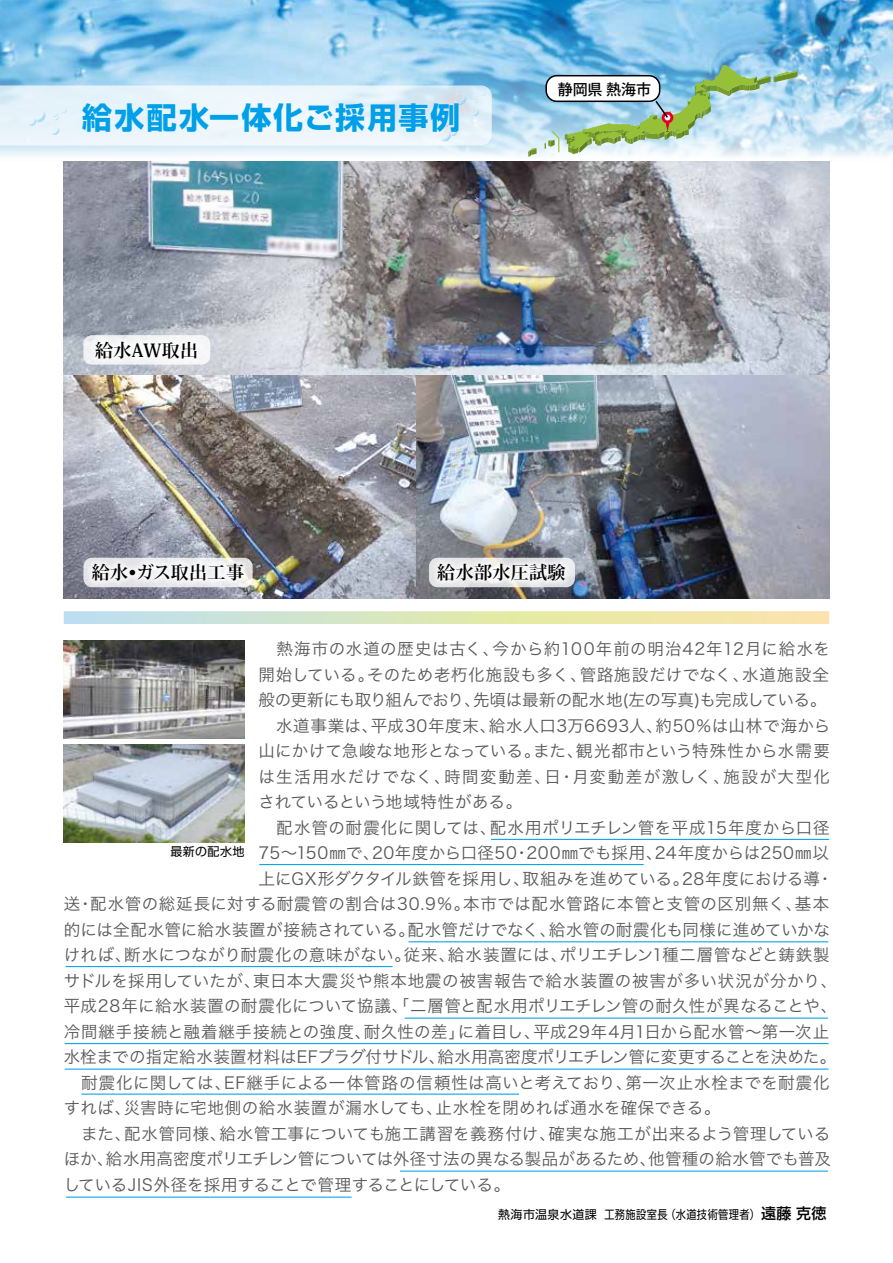
<style>
.page{position:relative;width:893px;height:1263px;background:#fff}
.page>*{position:absolute;margin:0;border:0;box-sizing:border-box;transform-origin:0 0}
.t1{font:700 30px "Shin Go Pro";letter-spacing:.065em;color:#00a0e9}
.t2{font:700 18px "Koz Min Pro";letter-spacing:.02em;color:#000}
.t3{font:16.5px "Hira Kaku Pro W3";letter-spacing:.02em;color:#595757}
.t4{font:16.5px "Hira Kaku Pro W3";letter-spacing:-.005em;color:#595757}
.t5{font:16.5px "Hira Kaku Pro W3";letter-spacing:.045em;color:#595757}
.t6{font:16.5px "Hira Kaku Pro W3";letter-spacing:-.02em;color:#595757}
.t7{font:16.5px "Hira Kaku Pro W3";letter-spacing:.085em;color:#595757}
.t8{font:16.5px "Hira Kaku Pro W3";letter-spacing:-.01em;color:#595757}
.t9{font:500 15px "Koz Go Pro";letter-spacing:-.005em;color:#000}
.t10{font:12px "Shin Go Pro";letter-spacing:.035em;color:#000}
.s1{font-weight:500;font-size:15px}
</style>
<div class="page">
<img style="left:0;top:0;width:893px;height:203px">
<svg style="left:0;top:85px;width:492px;height:60px"></svg>
<svg style="left:528px;top:148px;width:9px;height:9px"></svg>
<svg style="left:545px;top:65px;width:253px;height:89px;background:#aacfc6"></svg>
<div style="left:546px;top:76px;width:114px;height:25px;background:#fff;border-radius:11px"></div>
<div style="left:545px;top:75px;width:115px;height:27px;border:2px solid #000;border-radius:11px"></div>
<img style="left:64px;top:640px;width:181px;height:99px">
<img style="left:64px;top:744px;width:181px;height:99px">
<svg style="left:64px;top:611px;width:765px;height:13px;background:#dde5bf"></svg>
<img style="left:64px;top:374px;width:352px;height:224px">
<img style="left:416px;top:374px;width:413px;height:224px">
<img style="left:64px;top:162px;width:765px;height:212px">
<svg style="left:83px;top:335px;width:127px;height:30px"></svg>
<img style="left:87px;top:333px;width:119px;height:35px">
<img style="left:92px;top:338px;width:109px;height:27px">
<img style="left:84px;top:555px;width:168px;height:36px">
<img style="left:89px;top:561px;width:159px;height:26px">
<img style="left:429px;top:555px;width:145px;height:36px">
<img style="left:434px;top:561px;width:135px;height:26px">
<hr style="left:491px;top:839px;width:338px;height:1px;background:#00a0e9">
<hr style="left:259px;top:864px;width:385px;height:1px;background:#00a0e9">
<hr style="left:408px;top:941px;width:420px;height:1px;background:#00a0e9">
<hr style="left:66px;top:966px;width:327px;height:1px;background:#00a0e9">
<hr style="left:405px;top:1017px;width:423px;height:2px;background:#00a0e9">
<hr style="left:65px;top:1043px;width:763px;height:1px;background:#00a0e9">
<hr style="left:65px;top:1068px;width:763px;height:2px;background:#00a0e9">
<hr style="left:81px;top:1093px;width:438px;height:2px;background:#00a0e9">
<hr style="left:400px;top:1170px;width:428px;height:2px;background:#00a0e9">
<hr style="left:66px;top:1196px;width:286px;height:2px;background:#00a0e9">
<h1 class="t1" style="left:82px;top:94px;width:380px">給水配水一体化ご採用事例</h1>
<p class="t2" style="left:95px;top:337px;width:104px">給水AW取出</p>
<p class="t9" style="left:558px;top:80px;width:95px">静岡県 熱海市</p>
<p class="t2" style="left:92px;top:560px;width:154px">給水•ガス取出工事</p>
<p class="t2" style="left:437px;top:560px;width:130px">給水部水圧試験</p>
<p class="t5" style="left:259px;top:634px;width:573px">　熱海市の水道の歴史は古く、今から約100年前の明治42年12月に給水を</p>
<p class="t3" style="left:259px;top:660px;width:572px">開始している。そのため老朽化施設も多く、管路施設だけでなく、水道施設全</p>
<p class="t6" style="left:259px;top:685px;width:570px">般の更新にも取り組んでおり、先頃は最新の配水地(左の写真)も完成している。</p>
<p class="t3" style="left:276px;top:711px;width:556px">水道事業は、平成30年度末、給水人口3万6693人、約50％は山林で海から</p>
<p class="t3" style="left:259px;top:736px;width:573px">山にかけて急峻な地形となっている。また、観光都市という特殊性から水需要</p>
<p class="t7" style="left:259px;top:762px;width:573px">は生活用水だけでなく、時間変動差、日・月変動差が激しく、施設が大型化</p>
<p class="t8" style="left:259px;top:787px;width:265px">されているという地域特性がある。</p>
<p class="t3" style="left:259px;top:813px;width:573px">　配水管の耐震化に関しては、配水用ポリエチレン管を平成15年度から口径</p>
<p class="t3" style="left:259px;top:838px;width:572px">75～150㎜で、20年度から口径50・200㎜でも採用、24年度からは250㎜以</p>
<p class="t3" style="left:259px;top:864px;width:576px">上にGX形ダクタイル鉄管を採用し、取組みを進めている。28年度における導・</p>
<p class="t3" style="left:64px;top:889px;width:767px">送・配水管の総延長に対する耐震管の割合は30.9％。本市では配水管路に本管と支管の区別無く、基本</p>
<p class="t3" style="left:64px;top:915px;width:768px">的には全配水管に給水装置が接続されている。配水管だけでなく、給水管の耐震化も同様に進めていかな</p>
<p class="t3" style="left:64px;top:940px;width:768px">ければ、断水につながり耐震化の意味がない。従来、給水装置には、ポリエチレン1種二層管などと鋳鉄製</p>
<p class="t5" style="left:64px;top:966px;width:775px">サドルを採用していたが、東日本大震災や熊本地震の被害報告で給水装置の被害が多い状況が分かり、</p>
<p class="t3" style="left:64px;top:991px;width:775px">平成28年に給水装置の耐震化について協議、「二層管と配水用ポリエチレン管の耐久性が異なることや、</p>
<p class="t3" style="left:64px;top:1017px;width:767px">冷間継手接続と融着継手接続との強度、耐久性の差」に着目し、平成29年4月1日から配水管～第一次止</p>
<p class="t4" style="left:64px;top:1042px;width:774px">水栓までの指定給水装置材料はEFプラグ付サドル、給水用高密度ポリエチレン管に変更することを決めた。</p>
<p class="t3" style="left:64px;top:1068px;width:767px">　耐震化に関しては、EF継手による一体管路の信頼性は高いと考えており、第一次止水栓までを耐震化</p>
<p class="t3" style="left:64px;top:1093px;width:658px">すれば、災害時に宅地側の給水装置が漏水しても、止水栓を閉めれば通水を確保できる。</p>
<p class="t3" style="left:64px;top:1119px;width:768px">　また、配水管同様、給水管工事についても施工講習を義務付け、確実な施工が出来るよう管理している</p>
<p class="t4" style="left:64px;top:1144px;width:769px">ほか、給水用高密度ポリエチレン管については外径寸法の異なる製品があるため、他管種の給水管でも普及</p>
<p class="t4" style="left:64px;top:1170px;width:448px">しているJIS外径を採用することで管理することにしている。</p>
<p class="t10" style="left:498px;top:1205px;width:330px">熱海市温泉水道課 工務施設室長 （水道技術管理者） <span class="s1">遠藤 克徳</span></p>
<p class="t10" style="left:171px;top:842px;width:75px">最新の配水地</p>
</div>
